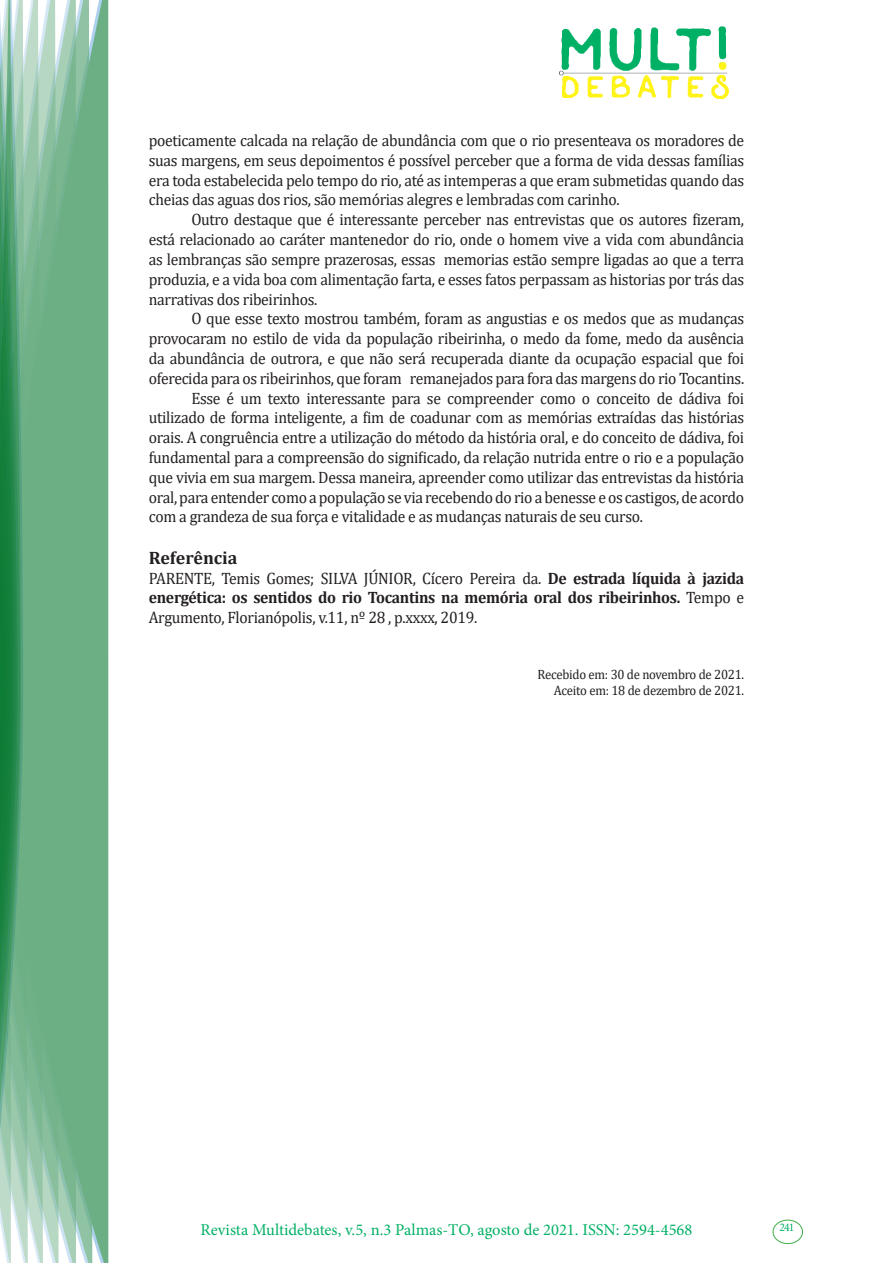
<style>
.page{position:relative;width:893px;height:1263px;background:#fff}
.page>*{position:absolute;margin:0;border:0;box-sizing:border-box;transform-origin:0 0}
.Subtítulo{font:700 18px "Cambria";color:#231f20}
.Texto_base{font:16.5px/19.8px "Cambria";letter-spacing:-.02em;color:#231f20;text-align:justify;scale:.95 1}
.t1{font:16.5px "Minion Pro";color:#00b064}
.Texto_base-2{font:13.5px "Cambria";letter-spacing:-.02em;color:#231f20;scale:.95 1}
.t2{font:11.7px "Minion Pro";color:#00b064}
.s1{font-weight:700}
</style>
<div class="page">
<img style="left:559px;top:26px;width:169px;height:72px">
<div style="left:95px;top:0;width:14px;height:1263px;background:#6caf84"></div>
<svg style="left:79px;top:0;width:16px;height:1263px;background:#71b289"></svg>
<svg style="left:62px;top:0;width:17px;height:1263px;background:#75b48c"></svg>
<svg style="left:45px;top:0;width:17px;height:1263px;background:#7cb792"></svg>
<svg style="left:30px;top:0;width:15px;height:1263px;background:#80ba96"></svg>
<svg style="left:0;top:0;width:30px;height:1263px;background:#61a97f"></svg>
<div style="left:772px;top:1219px;width:31px;height:25px;border:1px solid #40ae49;border-radius:50%"></div>
<p class="Texto_base" style="left:149px;top:130px;width:628px">poeticamente calcada na relação de abundância com que o rio presenteava os moradores de suas margens, em seus depoimentos é possível perceber que a forma de vida dessas famílias era toda estabelecida pelo tempo do rio, até as intemperas a que eram submetidas quando das cheias das aguas dos rios, são memórias alegres e lembradas com carinho.</p>
<p class="Texto_base" style="left:149px;top:210px;width:628px;text-indent:43px">Outro destaque que é interessante perceber nas entrevistas que os autores fizeram, está relacionado ao caráter mantenedor do rio, onde o homem vive a vida com abundância as lembranças são sempre prazerosas, essas memorias estão sempre ligadas ao que a terra produzia, e a vida boa com alimentação farta, e esses fatos perpassam as historias por trás das narrativas dos ribeirinhos.</p>
<p class="Texto_base" style="left:149px;top:309px;width:628px;text-indent:43px">O que esse texto mostrou também, foram as angustias e os medos que as mudanças provocaram no estilo de vida da população ribeirinha, o medo da fome, medo da ausência da abundância de outrora, e que não será recuperada diante da ocupação espacial que foi oferecida para os ribeirinhos, que foram remanejados para fora das margens do rio Tocantins.</p>
<p class="Texto_base" style="left:149px;top:388px;width:628px;text-indent:43px">Esse é um texto interessante para se compreender como o conceito de dádiva foi utilizado de forma inteligente, a fim de coadunar com as memórias extraídas das histórias orais. A congruência entre a utilização do método da história oral, e do conceito de dádiva, foi fundamental para a compreensão do significado, da relação nutrida entre o rio e a população que vivia em sua margem. Dessa maneira, apreender como utilizar das entrevistas da história oral, para entender como a população se via recebendo do rio a benesse e os castigos, de acordo com a grandeza de sua força e vitalidade e as mudanças naturais de seu curso.</p>
<p class="Subtítulo" style="left:149px;top:545px;width:90px">Referência</p>
<p class="Texto_base" style="left:149px;top:568px;width:628px">PARENTE, Temis Gomes; SILVA JÚNIOR, Cícero Pereira da. <span class="s1">De estrada líquida à jazida energética: os sentidos do rio Tocantins na memória oral dos ribeirinhos.</span> Tempo e Argumento, Florianópolis, v.11, nº 28 , p.xxxx, 2019.</p>
<p class="Texto_base-2" style="left:538px;top:666px;width:219px">Recebido em: 30 de novembro de 2021.</p>
<p class="Texto_base-2" style="left:554px;top:683px;width:202px">Aceito em: 18 de dezembro de 2021.</p>
<p class="t1" style="left:200px;top:1218px;width:493px">Revista Multidebates, v.5, n.3 Palmas-TO, agosto de 2021. ISSN: 2594-4568</p>
<p class="t2" style="left:779px;top:1219px;width:16px">241</p>
</div>
